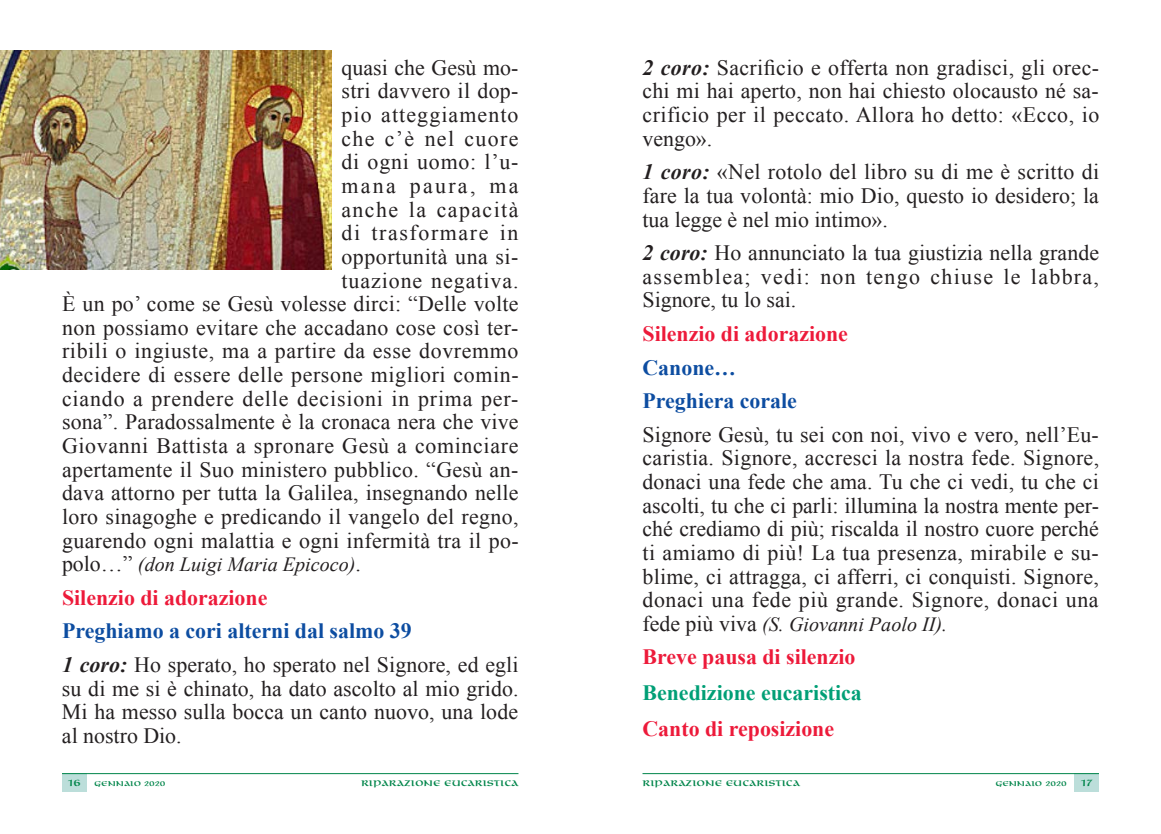
<style>
.page{position:relative;width:1161px;height:834px;background:#fff}
.page>*{position:absolute;margin:0;border:0;box-sizing:border-box;transform-origin:0 0}
.t1{font:21.88px/23.6px "Times New Roman";letter-spacing:.02em;color:#231f20;text-align:justify}
.t2{font:700 21.88px "Times New Roman";color:#ed1a3a}
.t3{font:700 21.88px/33.6px "Times New Roman";color:#0d4da1}
.t4{font:700 21.88px "Times New Roman";color:#009f76}
.t5{font:italic 20.12px "Times New Roman";color:#231f20}
.t6{font:12.25px "Omnia";color:#00854a}
.t7{font:10.5px "Omnia";color:#00854a}
.s1{font-style:normal;font-size:21.88px}
.s2{font-weight:700;color:#0d4da1}
.s3{font-weight:700;font-style:italic}
.s4{font-size:14px}
</style>
<div class="page">
<div style="left:1074px;top:773px;width:25px;height:18px;background:#bcdeda"></div>
<hr style="left:642px;top:773px;width:457px;height:1px;background:#00854a">
<div style="left:62px;top:773px;width:25px;height:18px;background:#bcdeda"></div>
<hr style="left:62px;top:773px;width:456px;height:1px;background:#00854a">
<img style="left:0;top:51px;width:332px;height:218px">
<p class="t1" style="left:62px;top:55px;width:458px;text-align:right">quasi che Gesù mo-<br>stri davvero il dop-<br>pio atteggiamento<br>che c’è nel cuore<br>di ogni uomo: l’u-<br>mana paura, ma<br>anche la capacità<br>di trasformare in<br>opportunità una si-<br>tuazione negativa.<br>È un po’ come se Gesù volesse dirci: “Delle volte non possiamo evitare che accadano cose così ter&shy;ribili o ingiuste, ma a partire da esse dovremmo decidere di essere delle persone migliori comin&shy;ciando a prendere delle decisioni in prima per&shy;sona”. Paradossalmente è la cronaca nera che vive Giovanni Battista a spronare Gesù a cominciare apertamente il Suo ministero pubblico. “Gesù an&shy;dava attorno per tutta la Galilea, insegnando nelle loro sinagoghe e predicando il vangelo del regno, guarendo ogni malattia e ogni infermità tra il po-</p>
<p class="t5" style="left:62px;top:550px;width:300px"><span class="s1">polo…”</span> (don Luigi Maria Epicoco)<span class="s1">.</span></p>
<p class="t2" style="left:62px;top:582px;width:207px">Silenzio di adorazione</p>
<p class="t1" style="left:62px;top:613px;width:458px;line-height:33.6px"><span class="s2">Preghiamo a cori alterni dal salmo 39<br></span><span class="s3">1 coro:</span> Ho sperato, ho sperato nel Signore, ed egli</p>
<p class="t1" style="left:62px;top:676px;width:458px">su di me si è chinato, ha dato ascolto al mio grido.<br>Mi ha messo sulla bocca un canto nuovo, una lode al nostro Dio.</p>
<p class="t1" style="left:642px;top:55px;width:458px"><span class="s3">2 coro:</span> Sacrificio e offerta non gradisci, gli orec&shy;chi mi hai aperto, non hai chiesto olocausto né sa&shy;crificio per il peccato. Allora ho detto: «Ecco, io vengo».</p>
<p class="t1" style="left:642px;top:160px;width:458px"><span class="s3">1 coro:</span> «Nel rotolo del libro su di me è scritto di fare la tua volontà: mio Dio, questo io desidero; la tua legge è nel mio intimo».</p>
<p class="t1" style="left:642px;top:240px;width:458px"><span class="s3">2 coro:</span> Ho annunciato la tua giustizia nella grande assemblea; vedi: non tengo chiuse le labbra, Signore, tu lo sai.</p>
<p class="t2" style="left:642px;top:318px;width:207px">Silenzio di adorazione</p>
<p class="t3" style="left:642px;top:350px;width:156px">Canone…<br>Preghiera corale</p>
<p class="t1" style="left:642px;top:422px;width:458px">Signore Gesù, tu sei con noi, vivo e vero, nell’Eu&shy;caristia. Signore, accresci la nostra fede. Signore, donaci una fede che ama. Tu che ci vedi, tu che ci ascolti, tu che ci parli: illumina la nostra mente per&shy;ché crediamo di più; riscalda il nostro cuore perché ti amiamo di più! La tua presenza, mirabile e su&shy;blime, ci attragga, ci afferri, ci conquisti. Signore, donaci una fede più grande. Signore, donaci una</p>
<p class="t5" style="left:642px;top:610px;width:306px"><span class="s1">fede più viva</span> (S. Giovanni Paolo II).</p>
<p class="t2" style="left:642px;top:641px;width:214px">Breve pausa di silenzio</p>
<p class="t4" style="left:642px;top:677px;width:221px">Benedizione eucaristica</p>
<p class="t2" style="left:642px;top:714px;width:193px">Canto di reposizione</p>
<p class="t7" style="left:68px;top:778px;width:99px"><span class="s4">16</span> Gennaio 2020</p>
<p class="t6" style="left:361px;top:777px;width:159px">Riparazione Eucaristica</p>
<p class="t6" style="left:642px;top:778px;width:159px">Riparazione Eucaristica</p>
<p class="t7" style="left:995px;top:779px;width:99px">Gennaio 2020 <span class="s4">17</span></p>
</div>
